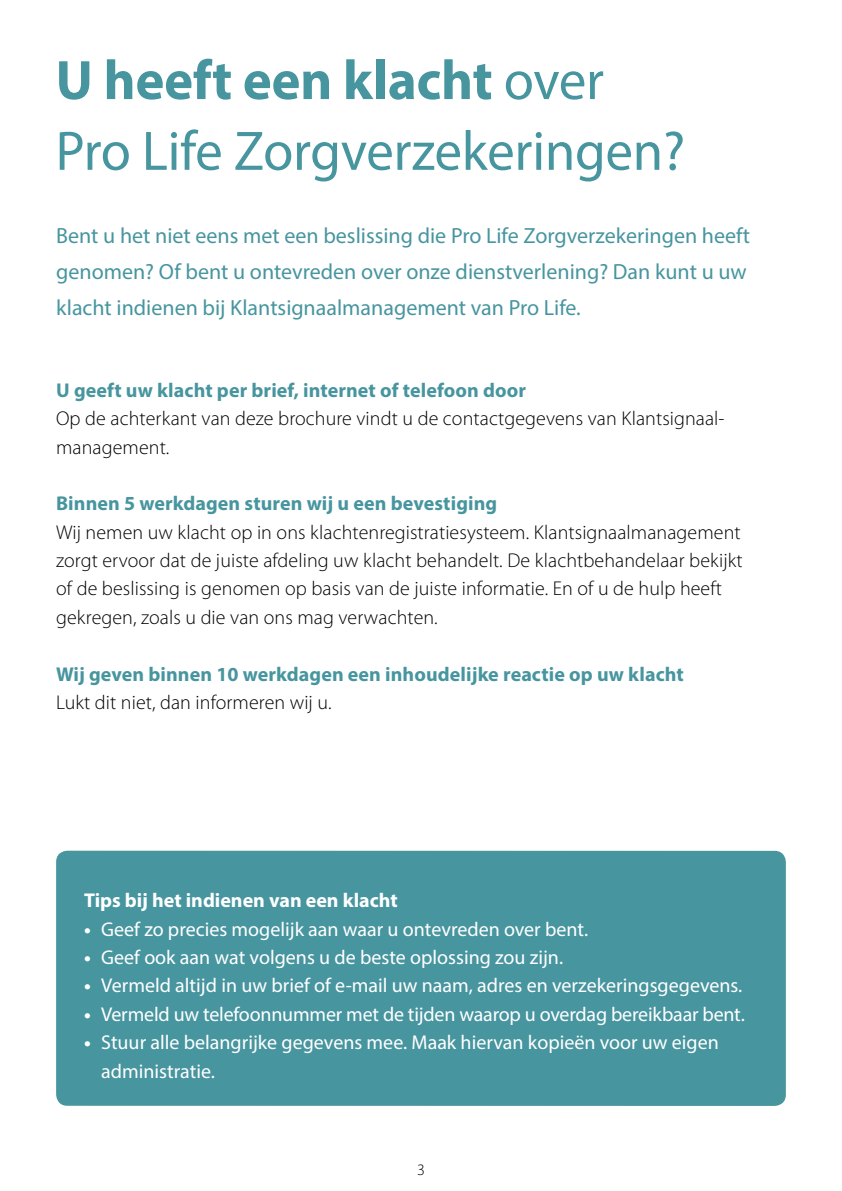
<style>
.page{position:relative;width:842px;height:1191px;background:#fff}
.page>*{position:absolute;margin:0;border:0;box-sizing:border-box;transform-origin:0 0}
.t1{font:56px/70.8px "Myriad Pro";letter-spacing:-.005em;color:#47959f}
.t2{font:22px/36px "Myriad Pro";color:#47959f}
.t3{font:300 20px/28.4px "Myriad Pro";letter-spacing:.005em;color:#000}
.t4{font:20px/28.4px "Myriad Pro";color:#fff}
.t5{font:700 20px "Myriad Pro";letter-spacing:.005em;color:#47959f}
.t6{font:700 20px "Myriad Pro";color:#fff}
.t7{font:300 16px "Myriad Pro";color:#000}
.s1{font-weight:700}
</style>
<div class="page">
<div style="left:56px;top:850px;width:730px;height:256px;background:#47959f"></div>
<h1 class="t1" style="left:56px;top:44px;width:631px"><span class="s1">U heeft een klacht</span> over<br>Pro Life Zorgverzekeringen?</h1>
<p class="t2" style="left:56px;top:218px;width:695px">Bent u het niet eens met een beslissing die Pro Life Zorgverzekeringen heeft genomen? Of bent u ontevreden over onze dienstverlening? Dan kunt u uw klacht indienen bij Klantsignaalmanagement van Pro Life.</p>
<p class="t5" style="left:56px;top:377px;width:471px">U geeft uw klacht per brief, internet of telefoon door</p>
<p class="t3" style="left:56px;top:404px;width:670px">Op de achterkant van deze brochure vindt u de contactgegevens van Klantsignaal&shy;management.</p>
<p class="t5" style="left:56px;top:490px;width:443px">Binnen 5 werkdagen sturen wij u een bevestiging</p>
<p class="t3" style="left:56px;top:518px;width:688px">Wij nemen uw klacht op in ons klachtenregistratiesysteem. Klantsignaalmanagement zorgt ervoor dat de juiste afdeling uw klacht behandelt. De klachtbehandelaar bekijkt of de beslissing is genomen op basis van de juiste informatie. En of u de hulp heeft gekregen, zoals u die van ons mag verwachten.</p>
<p class="t5" style="left:56px;top:661px;width:629px">Wij geven binnen 10 werkdagen een inhoudelijke reactie op uw klacht</p>
<p class="t3" style="left:56px;top:688px;width:277px">Lukt dit niet, dan informeren wij u.</p>
<p class="t6" style="left:84px;top:887px;width:315px">Tips bij het indienen van een klacht</p>
<p class="t4" style="left:84px;top:914px;width:505px"><span class="s1">•</span> Geef zo precies mogelijk aan waar u ontevreden over bent.</p>
<p class="t4" style="left:84px;top:943px;width:480px"><span class="s1">•</span> Geef ook aan wat volgens u de beste oplossing zou zijn.</p>
<p class="t4" style="left:84px;top:971px;width:660px"><span class="s1">•</span> Vermeld altijd in uw brief of e-mail uw naam, adres en verzekeringsgegevens.</p>
<p class="t4" style="left:84px;top:999px;width:662px"><span class="s1">•</span> Vermeld uw telefoonnummer met de tijden waarop u overdag bereikbaar bent.</p>
<p class="t4" style="left:101px;top:1028px;width:619px;text-indent:-17px"><span class="s1">•</span> Stuur alle belangrijke gegevens mee. Maak hiervan kopieën voor uw eigen administratie.</p>
<p class="t7" style="left:417px;top:1159px;width:9px">3</p>
</div>
